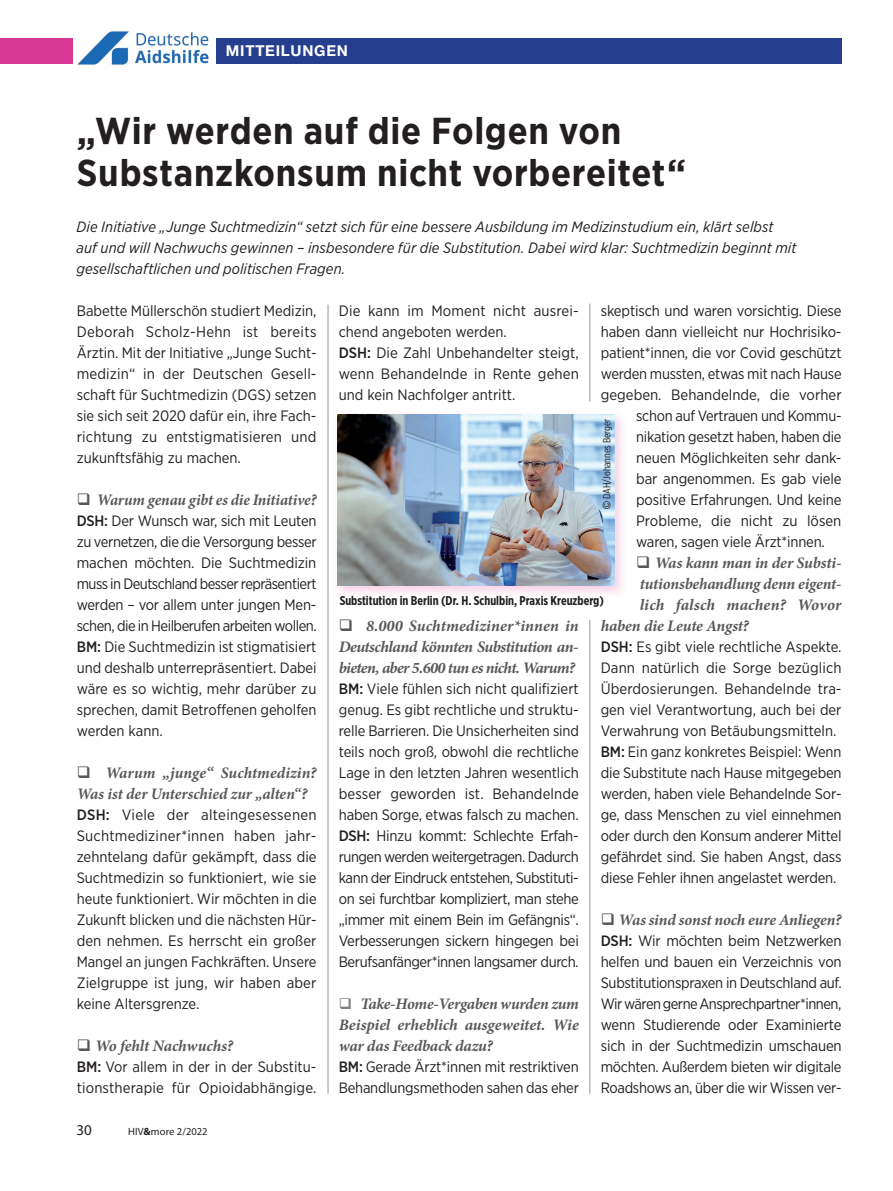
<style>
.page{position:relative;width:893px;height:1191px;background:#fff}
.page>*{position:absolute;margin:0;border:0;box-sizing:border-box;transform-origin:0 0}
.Überschrift_1{font:700 37.5px/42px "Gotham Narrow";letter-spacing:.02em;color:#231f20}
.t1{font:italic 700 16.05px/21px "Minion Pro";letter-spacing:-.01em;color:#57585a;text-align:justify}
.t2{font:italic 700 16.05px "Minion Pro";letter-spacing:.01em;color:#57585a}
.Fliesstext{font:15px/21px "Gotham Narrow";letter-spacing:-.01em;color:#231f20;text-align:justify}
.Vorspann_Artikel{font:italic 15px/21px "Gotham Narrow";letter-spacing:.005em;color:#231f20}
.Fliesstext-2{font:15px/21px "Gotham Narrow";letter-spacing:.01em;color:#231f20}
.Rubriken{font:700 15px "Helvetica Neue";letter-spacing:.05em;color:#fff}
.t3{font:15px "Myriad Pro";color:#231f20}
.BU_Text{font:700 12.75px "Gotham X Narrow";color:#231f20}
.Autor{font:10.5px "Gotham X Narrow";letter-spacing:-.005em;color:#231f20}
.t4{font:10.5px "Myriad Pro";letter-spacing:.01em;color:#231f20}
.s1{font-weight:500}
.s2{font-weight:700}
.s3{font-family:"Arial"}
</style>
<div class="page">
<div style="left:0;top:39px;width:72px;height:25px;background:#d73995"></div>
<div style="left:217px;top:39px;width:625px;height:25px;background:#253f8e"></div>
<img style="left:78px;top:32px;width:130px;height:33px">
<hr style="left:589px;top:303px;width:1px;height:98px;background:#939598">
<hr style="left:328px;top:305px;width:1px;height:788px;background:#939598">
<hr style="left:589px;top:620px;width:1px;height:473px;background:#939598">
<div style="left:333px;top:410px;width:295px;height:188px;background:#d73995;opacity:.22"></div>
<img style="left:337px;top:414px;width:278px;height:172px">
<p class="Rubriken" style="left:226px;top:42px;width:124px">MITTEILUNGEN</p>
<p class="Überschrift_1" style="left:77px;top:110px;width:610px">„Wir werden auf die Folgen von<br>Substanzkonsum nicht vorbereitet“</p>
<p class="Vorspann_Artikel" style="left:77px;top:216px;width:721px">Die Initiative „Junge Suchtmedizin“ setzt sich für eine bessere Ausbildung im Medizinstudium ein, klärt selbst auf und will Nachwuchs gewinnen – insbesondere für die Substitution. Dabei wird klar: Suchtmedizin beginnt mit gesellschaftlichen und politischen Fragen.</p>
<p class="Fliesstext" style="left:77px;top:300px;width:241px">Babette Müllerschön studiert Medizin, Deborah Scholz-Hehn ist bereits Ärztin. Mit der Initiative „Junge Sucht&shy;medizin“ in der Deutschen Gesell&shy;schaft für Suchtmedizin (DGS) setzen sie sich seit 2020 dafür ein, ihre Fach&shy;richtung zu entstigmatisieren und zukunftsfähig zu machen.</p>
<p class="t1" style="left:97px;top:489px;width:221px">Warum genau gibt es die Initiative?</p>
<p class="Fliesstext" style="left:77px;top:510px;width:241px"><span class="s1">DSH:</span> Der Wunsch war, sich mit Leuten zu vernetzen, die die Versorgung besser machen möchten. Die Suchtmedizin muss in Deutschland besser repräsentiert werden – vor allem unter jungen Men&shy;schen, die in Heilberufen arbeiten wollen.</p>
<p class="Fliesstext" style="left:77px;top:636px;width:241px"><span class="s1">BM:</span> Die Suchtmedizin ist stigmatisiert und deshalb unterrepräsentiert. Dabei wäre es so wichtig, mehr darüber zu sprechen, damit Betroffenen geholfen werden kann.</p>
<p class="t1" style="left:77px;top:762px;width:241px;text-indent:29px">Warum „junge“ Suchtmedizin?<br>Was ist der Unterschied zur „alten“?</p>
<p class="Fliesstext" style="left:77px;top:804px;width:241px"><span class="s1">DSH:</span> Viele der alteingesessenen Suchtmediziner*innen haben jahr&shy;zehntelang dafür gekämpft, dass die Suchtmedizin so funktioniert, wie sie heute funktioniert. Wir möchten in die Zukunft blicken und die nächsten Hür&shy;den nehmen. Es herrscht ein großer Mangel an jungen Fachkräften. Unsere Zielgruppe ist jung, wir haben aber keine Altersgrenze.</p>
<p class="t1" style="left:95px;top:1035px;width:139px">Wo fehlt Nachwuchs?</p>
<p class="Fliesstext-2" style="left:77px;top:1056px;width:241px"><span class="s1">BM:</span> Vor allem in der in der Substitu&shy;tionstherapie für Opioidabhängige.</p>
<p class="t3" style="left:77px;top:1120px;width:17px">30</p>
<p class="t4" style="left:128px;top:1125px;width:81px">HIV<span class="s2">&amp;</span>more 2/2022</p>
<p class="Fliesstext" style="left:339px;top:300px;width:242px">Die kann im Moment nicht ausrei&shy;chend angeboten werden.</p>
<p class="Fliesstext" style="left:339px;top:342px;width:242px"><span class="s1">DSH:</span> Die Zahl Unbehandelter steigt, wenn Behandelnde in Rente gehen und kein Nachfolger antritt.</p>
<p class="Fliesstext" style="left:601px;top:300px;width:242px">skeptisch und waren vorsichtig. Diese</p>
<p class="Fliesstext" style="left:601px;top:321px;width:242px">haben dann vielleicht nur Hochrisiko-</p>
<p class="Fliesstext" style="left:601px;top:342px;width:242px">patient*innen, die vor Covid geschützt</p>
<p class="Fliesstext" style="left:601px;top:363px;width:242px">werden mussten, etwas mit nach Hause</p>
<p class="Fliesstext" style="left:601px;top:384px;width:242px">gegeben. Behandelnde, die vorher</p>
<p class="Fliesstext" style="left:636px;top:405px;width:207px">schon auf Vertrauen und Kommu-</p>
<p class="Fliesstext" style="left:636px;top:426px;width:207px">nikation gesetzt haben, haben die</p>
<p class="Fliesstext" style="left:636px;top:447px;width:207px">neuen Möglichkeiten sehr dank-</p>
<p class="Fliesstext" style="left:636px;top:468px;width:207px">bar angenommen. Es gab viele</p>
<p class="Fliesstext" style="left:636px;top:489px;width:207px">positive Erfahrungen. Und keine</p>
<p class="Fliesstext" style="left:636px;top:510px;width:207px">Probleme, die nicht zu lösen</p>
<p class="Fliesstext" style="left:636px;top:531px;width:190px">waren, sagen viele Ärzt*innen.</p>
<p class="t1" style="left:655px;top:552px;width:188px">Was kann man in der Substi-</p>
<p class="t1" style="left:640px;top:573px;width:203px">tutionsbehandlung denn eigent-</p>
<p class="t2" style="left:640px;top:593px;width:203px">lich falsch machen? Wovor</p>
<p class="t1" style="left:601px;top:615px;width:150px">haben die Leute Angst?</p>
<p class="Fliesstext" style="left:601px;top:636px;width:242px"><span class="s1">DSH:</span> Es gibt viele rechtliche Aspekte.<br>Dann natürlich die Sorge bezüglich Überdosierungen. Behandelnde tra&shy;gen viel Verantwortung, auch bei der Verwahrung von Betäubungsmitteln.</p>
<p class="Fliesstext" style="left:601px;top:741px;width:242px"><span class="s1">BM:</span> Ein ganz konkretes Beispiel: Wenn die Substitute nach Hause mitgegeben werden, haben viele Behandelnde Sor&shy;ge, dass Menschen zu viel einnehmen oder durch den Konsum anderer Mittel gefährdet sind. Sie haben Angst, dass diese Fehler ihnen angelastet werden.</p>
<p class="t1" style="left:619px;top:909px;width:224px">Was sind sonst noch eure Anliegen?</p>
<p class="Fliesstext" style="left:601px;top:930px;width:243px"><span class="s1">DSH:</span> Wir möchten beim Netzwerken helfen und bauen ein Verzeichnis von Substitutionspraxen in Deutschland auf.<br>Wir wären gerne Ansprechpartner*innen, wenn Studierende oder Examinierte sich in der Suchtmedizin umschauen möchten. Außerdem bieten wir digitale Roadshows an, über die wir Wissen ver-</p>
<p class="Autor" style="left:601px;top:509px;width:92px;rotate:-90deg"><span class="s3">©</span> DAH/Johannes Berger</p>
<p class="BU_Text" style="left:340px;top:593px;width:266px">Substitution in Berlin (Dr. H. Schulbin, Praxis Kreuzberg)</p>
<p class="t1" style="left:339px;top:615px;width:242px;text-indent:27px">8.000 Suchtmediziner*innen in Deutschland könnten Substitution an&shy;bieten, aber 5.600 tun es nicht. Warum?</p>
<p class="Fliesstext" style="left:339px;top:678px;width:242px"><span class="s1">BM:</span> Viele fühlen sich nicht qualifiziert genug. Es gibt rechtliche und struktu&shy;relle Barrieren. Die Unsicherheiten sind teils noch groß, obwohl die rechtliche Lage in den letzten Jahren wesentlich besser geworden ist. Behandelnde haben Sorge, etwas falsch zu machen.</p>
<p class="Fliesstext" style="left:339px;top:825px;width:242px"><span class="s1">DSH:</span> Hinzu kommt: Schlechte Erfah&shy;rungen werden weitergetragen. Dadurch kann der Eindruck entstehen, Substituti&shy;on sei furchtbar kompliziert, man stehe „immer mit einem Bein im Gefängnis“.<br>Verbesserungen sickern hingegen bei Berufsanfänger*innen langsamer durch.</p>
<p class="t1" style="left:339px;top:993px;width:242px;text-indent:22px">Take-Home-Vergaben wurden zum Beispiel erheblich ausgeweitet. Wie war das Feedback dazu?</p>
<p class="Fliesstext" style="left:339px;top:1056px;width:242px"><span class="s1">BM:</span> Gerade Ärzt*innen mit restriktiven<br>Behandlungsmethoden sahen das eher</p>
</div>
